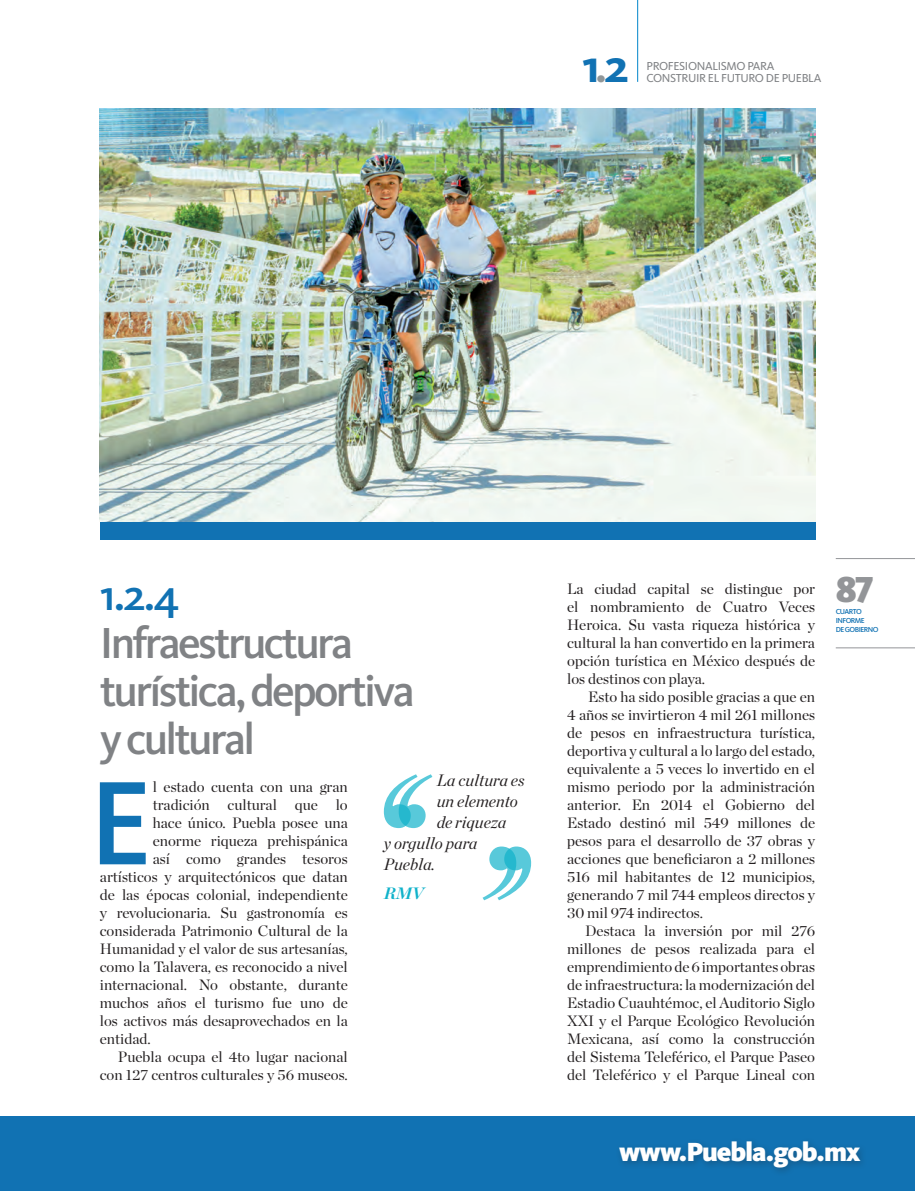
<style>
.page{position:relative;width:915px;height:1191px;background:#fff}
.page>*{position:absolute;margin:0;border:0;box-sizing:border-box;transform-origin:0 0}
.t1{font:500 123.15px "Kievit OT";color:#1172b3}
.t2{font:700 48px "Kievit OT";color:#1172b3}
.t3{font:500 45px/48px "Kievit OT";letter-spacing:-.06em;color:#808285}
.t4{font:500 45px "Kievit OT";color:#1172b3}
.t5{font:900 37.5px "Kievit OT";color:#939598}
.t6{font:900 27.15px "Kievit OT";letter-spacing:-.04em;color:#fff}
.t7{font:italic 16.5px "Chronicle Display";color:#231f20}
.t8{font:italic 700 16.5px "Chronicle Display";color:#10b2ca}
.t9{font:15px/18px "Chronicle Display";color:#231f20;text-align:justify}
.t10{font:12px "Kievit OT";letter-spacing:-.03em;color:#808285}
.t11{font:500 7.5px/9px "Kievit OT";letter-spacing:-.07em;color:#1172b3}
.s1{font-size:42px;color:#909698}
</style>
<div class="page">
<hr style="left:637px;top:0;width:1px;height:82px;background:#0085cb">
<hr style="left:835px;top:558px;width:79px;height:1px;background:#939598">
<hr style="left:835px;top:647px;width:79px;height:1px;background:#939598">
<div style="left:0;top:1116px;width:914px;height:75px;background:#1172b3"></div>
<div style="left:614px;top:1136px;width:254px;height:40px;background:#231f20;opacity:.3"></div>
<svg style="left:384px;top:774px;width:48px;height:54px"></svg>
<svg style="left:482px;top:846px;width:49px;height:54px"></svg>
<div style="left:100px;top:522px;width:714px;height:18px;background:#1172b3"></div>
<img style="left:100px;top:108px;width:714px;height:414px">
<h2 class="t2" style="left:582px;top:37px;width:48px">1<span class="s1">.</span>2</h2>
<p class="t10" style="left:646px;top:58px;width:130px">PROFESIONALISMO PARA</p>
<p class="t10" style="left:646px;top:70px;width:176px">CONSTRUIR EL FUTURO DE PUEBLA</p>
<p class="t4" style="left:100px;top:568px;width:82px">1.2.4</p>
<p class="t3" style="left:100px;top:619px;width:316px">Infraestructura turística, deportiva y cultural</p>
<p class="t1" style="left:89px;top:748px;width:65px">E</p>
<p class="t9" style="left:153px;top:778px;width:196px">l estado cuenta con una gran</p>
<p class="t7" style="left:436px;top:770px;width:89px">La cultura es</p>
<p class="t7" style="left:436px;top:791px;width:83px">un elemento</p>
<p class="t7" style="left:436px;top:812px;width:71px">de riqueza</p>
<p class="t7" style="left:384px;top:833px;width:95px">y orgullo para</p>
<p class="t7" style="left:384px;top:854px;width:53px">Puebla.</p>
<p class="t8" style="left:384px;top:882px;width:42px">RMV</p>
<p class="t9" style="left:153px;top:796px;width:196px">tradición cultural que lo</p>
<p class="t9" style="left:153px;top:814px;width:196px">hace único. Puebla posee una</p>
<p class="t9" style="left:153px;top:832px;width:196px">enorme riqueza prehispánica</p>
<p class="t9" style="left:153px;top:850px;width:196px">así como grandes tesoros</p>
<p class="t9" style="left:100px;top:868px;width:249px">artísticos y arquitectónicos que datan</p>
<p class="t9" style="left:100px;top:886px;width:249px">de las épocas colonial, independiente</p>
<p class="t9" style="left:100px;top:904px;width:249px">y revolucionaria. Su gastronomía es</p>
<p class="t9" style="left:100px;top:922px;width:249px">considerada Patrimonio Cultural de la</p>
<p class="t9" style="left:100px;top:940px;width:249px">Humanidad y el valor de sus artesanías,</p>
<p class="t9" style="left:100px;top:958px;width:249px">como la Talavera, es reconocido a nivel</p>
<p class="t9" style="left:100px;top:976px;width:249px">internacional. No obstante, durante</p>
<p class="t9" style="left:100px;top:994px;width:249px">muchos años el turismo fue uno de</p>
<p class="t9" style="left:100px;top:1012px;width:249px">los activos más desaprovechados en la</p>
<p class="t9" style="left:100px;top:1030px;width:52px">entidad.</p>
<p class="t9" style="left:100px;top:1048px;width:249px;text-align:right">Puebla ocupa el 4to lugar nacional con 127 centros culturales y 56 museos.</p>
<p class="t9" style="left:567px;top:580px;width:249px">La ciudad capital se distingue por el nombramiento de Cuatro Veces Heroica. Su vasta riqueza histórica y cultural la han convertido en la primera opción turística en México después de los destinos con playa.</p>
<p class="t9" style="left:567px;top:688px;width:249px;text-indent:21px">Esto ha sido posible gracias a que en 4 años se invirtieron 4 mil 261 millones de pesos en infraestructura turística, deportiva y cultural a lo largo del estado, equivalente a 5 veces lo invertido en el mismo periodo por la administración anterior. En 2014 el Gobierno del Estado destinó mil 549 millones de pesos para el desarrollo de 37 obras y acciones que beneficiaron a 2 millones 516 mil habitantes de 12 municipios, generando 7 mil 744 empleos directos y 30 mil 974 indirectos.</p>
<p class="t9" style="left:567px;top:922px;width:249px;text-indent:18px">Destaca la inversión por mil 276 millones de pesos realizada para el emprendimiento de 6 importantes obras de infraestructura: la modernización del Estadio Cuauhtémoc, el Auditorio Siglo XXI y el Parque Ecológico Revolución Mexicana, así como la construcción del Sistema Teleférico, el Parque Paseo del Teleférico y el Parque Lineal con</p>
<h3 class="t5" style="left:835px;top:567px;width:40px">87</h3>
<p class="t11" style="left:835px;top:606px;width:44px">CUARTO<br>INFORME<br>DE GOBIERNO</p>
<h3 class="t6" style="left:619px;top:1135px;width:243px">www.Puebla.gob.mx</h3>
</div>
